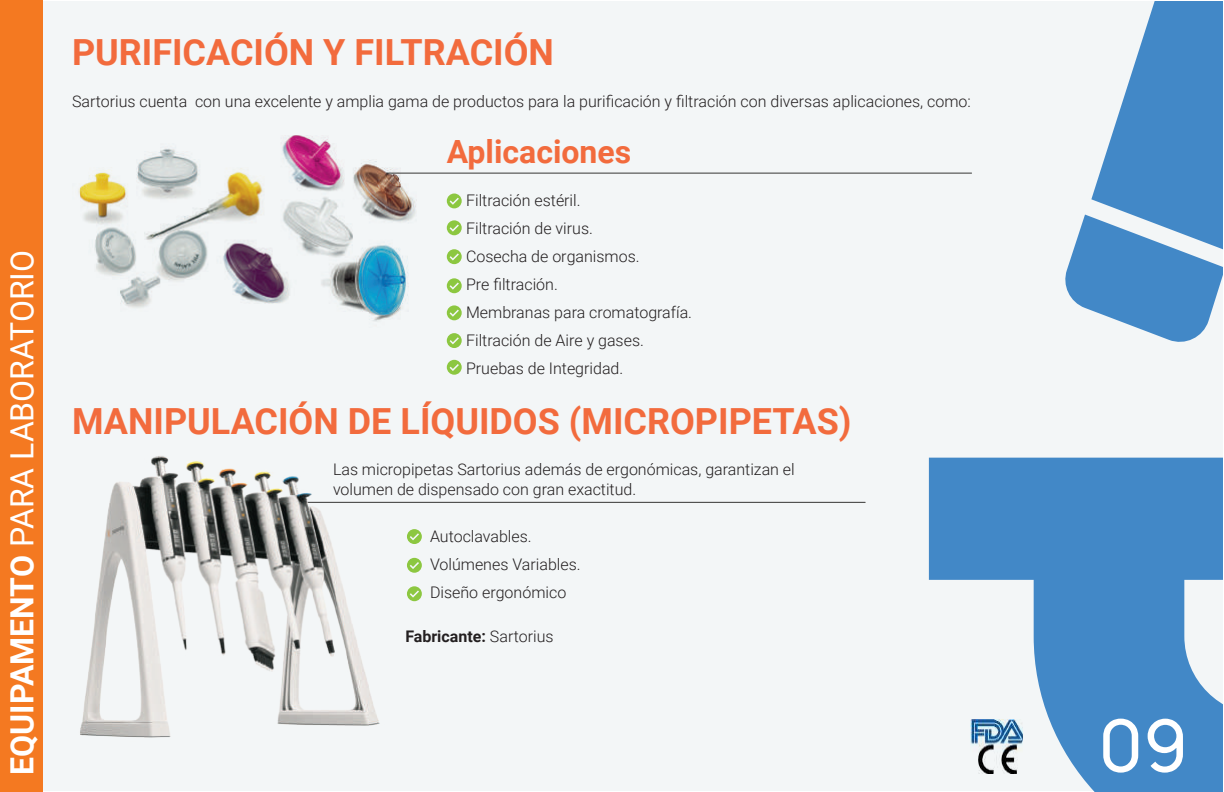
<style>
.page{position:relative;width:1224px;height:792px;background:#fff}
.page>*{position:absolute;margin:0;border:0;box-sizing:border-box;transform-origin:0 0}
.t1{font:200 72px "Manrope";color:#fff}
.t2{font:700 36px "Roboto";color:#f26b3d}
.t3{font:32px "Roboto";color:#fff}
.t4{font:700 32px "Roboto";color:#f26b3d}
.t5{font:300 16px/28px "Roboto";color:#231f20}
.t6{font:700 16px "Roboto";color:#231f20}
.s1{font-weight:700}
.s2{font-weight:300}
</style>
<div class="page">
<div style="left:1px;top:1px;width:1222px;height:790px;background:#f3f6f7"></div>
<svg style="left:929px;top:458px;width:294px;height:334px;fill:#4288c7"></svg>
<svg style="left:1065px;top:1px;width:158px;height:341px"></svg>
<img style="left:971px;top:720px;width:52px;height:54px">
<div style="left:0;top:0;width:42px;height:792px;background:#f47921"></div>
<hr style="left:387px;top:173px;width:585px;height:1px;background:#353534">
<svg style="left:447px;top:194px;width:15px;height:14px"></svg>
<svg style="left:447px;top:220px;width:15px;height:15px"></svg>
<svg style="left:447px;top:249px;width:15px;height:15px"></svg>
<svg style="left:447px;top:278px;width:15px;height:15px"></svg>
<svg style="left:447px;top:305px;width:15px;height:15px"></svg>
<svg style="left:447px;top:333px;width:15px;height:15px"></svg>
<svg style="left:447px;top:360px;width:15px;height:15px"></svg>
<hr style="left:293px;top:502px;width:572px;height:1px;background:#353534">
<svg style="left:407px;top:529px;width:15px;height:15px"></svg>
<svg style="left:407px;top:558px;width:15px;height:15px"></svg>
<svg style="left:407px;top:586px;width:15px;height:15px"></svg>
<img style="left:80px;top:456px;width:311px;height:282px">
<img style="left:78px;top:135px;width:345px;height:186px">
<h3 class="t3" style="left:0;top:775px;width:526px;rotate:-90deg"><span class="s1">EQUIPAMENTO</span> PARA LABORATORIO</h3>
<h2 class="t2" style="left:72px;top:27px;width:484px">PURIFICACIÓN Y FILTRACIÓN</h2>
<p class="t5" style="left:72px;top:86px;width:900px">Sartorius cuenta con una excelente y amplia gama de productos para la purificación y filtración con diversas aplicaciones, como:</p>
<h3 class="t4" style="left:447px;top:129px;width:186px">Aplicaciones</h3>
<p class="t5" style="left:466px;top:186px;width:228px">Filtración estéril.<br>Filtración de virus.<br>Cosecha de organismos.<br>Pre filtración.<br>Membranas para cromatografía.<br>Filtración de Aire y gases.<br>Pruebas de Integridad.</p>
<h2 class="t2" style="left:72px;top:396px;width:781px">MANIPULACIÓN DE LÍQUIDOS (MICROPIPETAS)</h2>
<p class="t5" style="left:333px;top:459px;width:463px;line-height:19.2px">Las micropipetas Sartorius además de ergonómicas, garantizan el volumen de dispensado con gran exactitud.</p>
<p class="t5" style="left:430px;top:522px;width:152px">Autoclavables.<br>Volúmenes Variables.<br>Diseño ergonómico</p>
<p class="t6" style="left:405px;top:625px;width:150px">Fabricante: <span class="s2">Sartorius</span></p>
<h1 class="t1" style="left:1098px;top:695px;width:91px">09</h1>
</div>
